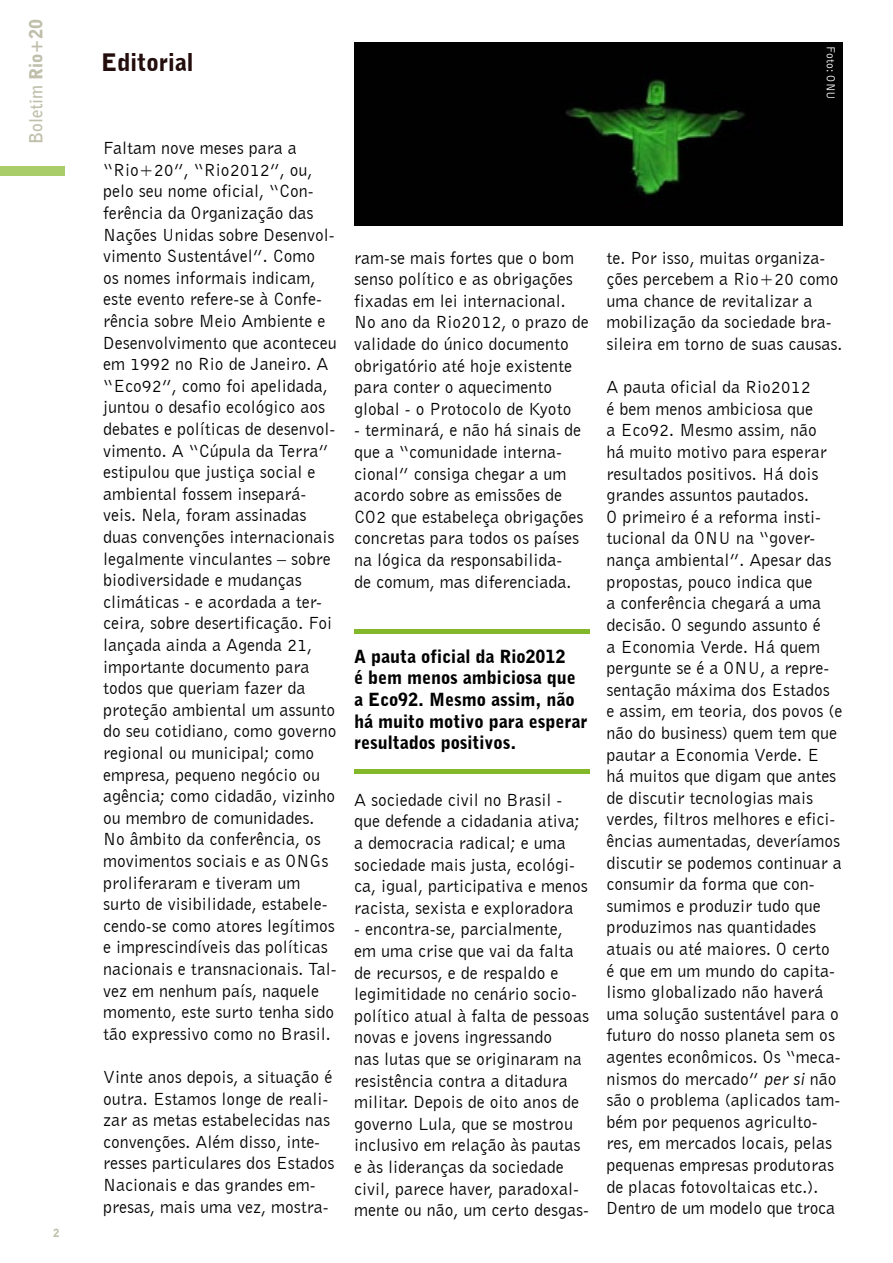
<style>
.page{position:relative;width:893px;height:1263px;background:#fff}
.page>*{position:absolute;margin:0;border:0;box-sizing:border-box;transform-origin:0 0}
.t1{font:900 24px "Bell Gothic BT";color:#240d0d}
.t2{font:18px/21.6px "Bell Gothic BT";color:#000}
.t3{font:900 18px/21.6px "Bell Gothic BT";color:#000}
.t4{font:700 18px "Bell Gothic BT";color:#bfbfab}
.t5{font:12px "Bell Gothic BT";color:#fff}
.t6{font:900 11.25px "Bell Gothic BT";color:#bfbfab}
.s1{font-weight:900}
</style>
<div class="page">
<div style="left:0;top:166px;width:65px;height:9px;background:#a9cd69"></div>
<img style="left:354px;top:42px;width:488px;height:184px">
<div style="left:354px;top:629px;width:236px;height:5px;background:#83b82a"></div>
<hr style="left:354px;top:770px;width:236px;height:4px;background:#83b82a">
<p class="t4" style="left:24px;top:144px;width:126px;rotate:-90deg">Boletim <span class="s1">Rio+20</span></p>
<p class="t6" style="left:53px;top:1226px;width:8px">2</p>
<h1 class="t1" style="left:101px;top:47px;width:94px">Editorial</h1>
<p class="t2" style="left:103px;top:137px;width:235px">Faltam nove meses para a “Rio+20”, “Rio2012”, ou, pelo seu nome oficial, “Con&shy;ferência da Organização das<br>Nações Unidas sobre Desenvol&shy;vimento Sustentável”. Como<br>os nomes informais indicam, este evento refere-se à Confe&shy;rência sobre Meio Ambiente e<br>Desenvolvimento que aconteceu em 1992 no Rio de Janeiro. A “Eco92”, como foi apelidada, juntou o desafio ecológico aos debates e políticas de desenvol&shy;vimento. A “Cúpula da Terra” estipulou que justiça social e ambiental fossem insepará&shy;veis. Nela, foram assinadas duas convenções internacionais legalmente vinculantes – sobre biodiversidade e mudanças climáticas - e acordada a ter&shy;ceira, sobre desertificação. Foi lançada ainda a Agenda 21, importante documento para todos que queriam fazer da proteção ambiental um assunto do seu cotidiano, como governo regional ou municipal; como empresa, pequeno negócio ou agência; como cidadão, vizinho ou membro de comunidades.<br>No âmbito da conferência, os movimentos sociais e as ONGs proliferaram e tiveram um surto de visibilidade, estabele&shy;cendo-se como atores legítimos e imprescindíveis das políticas nacionais e transnacionais. Tal&shy;vez em nenhum país, naquele momento, este surto tenha sido tão expressivo como no Brasil.</p>
<p class="t2" style="left:103px;top:1066px;width:233px">Vinte anos depois, a situação é outra. Estamos longe de reali&shy;zar as metas estabelecidas nas convenções. Além disso, inte&shy;resses particulares dos Estados<br>Nacionais e das grandes em&shy;presas, mais uma vez, mostra-</p>
<p class="t5" style="left:838px;top:46px;width:55px;rotate:90deg">Foto: ONU</p>
<p class="t2" style="left:354px;top:246px;width:236px">ram-se mais fortes que o bom senso político e as obrigações fixadas em lei internacional.<br>No ano da Rio2012, o prazo de validade do único documento obrigatório até hoje existente para conter o aquecimento global - o Protocolo de Kyoto</p>
<p class="t2" style="left:354px;top:419px;width:231px">- terminará, e não há sinais de que a “comunidade interna&shy;cional” consiga chegar a um acordo sobre as emissões de<br>CO2 que estabeleça obrigações concretas para todos os países na lógica da responsabilida&shy;de comum, mas diferenciada.</p>
<p class="t3" style="left:354px;top:645px;width:235px">A pauta oficial da Rio2012<br>é bem menos ambiciosa que a Eco92. Mesmo assim, não há muito motivo para esperar resultados positivos.</p>
<p class="t2" style="left:354px;top:788px;width:235px">A sociedade civil no Brasil - que defende a cidadania ativa; a democracia radical; e uma sociedade mais justa, ecológi&shy;ca, igual, participativa e menos racista, sexista e exploradora</p>
<p class="t2" style="left:354px;top:918px;width:237px">- encontra-se, parcialmente, em uma crise que vai da falta de recursos, e de respaldo e legimitidade no cenário socio&shy;político atual à falta de pessoas novas e jovens ingressando<br>nas lutas que se originaram na resistência contra a ditadura militar. Depois de oito anos de governo Lula, que se mostrou inclusivo em relação às pautas e às lideranças da sociedade civil, parece haver, paradoxal&shy;mente ou não, um certo desgas-</p>
<p class="t2" style="left:607px;top:246px;width:237px">te. Por isso, muitas organiza&shy;ções percebem a Rio+20 como uma chance de revitalizar a mobilização da sociedade bra&shy;sileira em torno de suas causas.</p>
<p class="t2" style="left:606px;top:376px;width:237px">A pauta oficial da Rio2012<br>é bem menos ambiciosa que<br>a Eco92. Mesmo assim, não<br>há muito motivo para esperar resultados positivos. Há dois grandes assuntos pautados.<br>O primeiro é a reforma insti&shy;tucional da ONU na “gover&shy;nança ambiental”. Apesar das propostas, pouco indica que<br>a conferência chegará a uma decisão. O segundo assunto é<br>a Economia Verde. Há quem pergunte se é a ONU, a repre&shy;sentação máxima dos Estados<br>e assim, em teoria, dos povos (e não do business) quem tem que pautar a Economia Verde. E<br>há muitos que digam que antes de discutir tecnologias mais verdes, filtros melhores e efici&shy;ências aumentadas, deveríamos discutir se podemos continuar a consumir da forma que con&shy;sumimos e produzir tudo que produzimos nas quantidades atuais ou até maiores. O certo<br>é que em um mundo do capita&shy;lismo globalizado não haverá uma solução sustentável para o futuro do nosso planeta sem os agentes econômicos. Os “meca&shy;nismos do mercado” per si não são o problema (aplicados tam&shy;bém por pequenos agriculto&shy;res, em mercados locais, pelas pequenas empresas produtoras de placas fotovoltaicas etc.).<br>Dentro de um modelo que troca</p>
</div>
